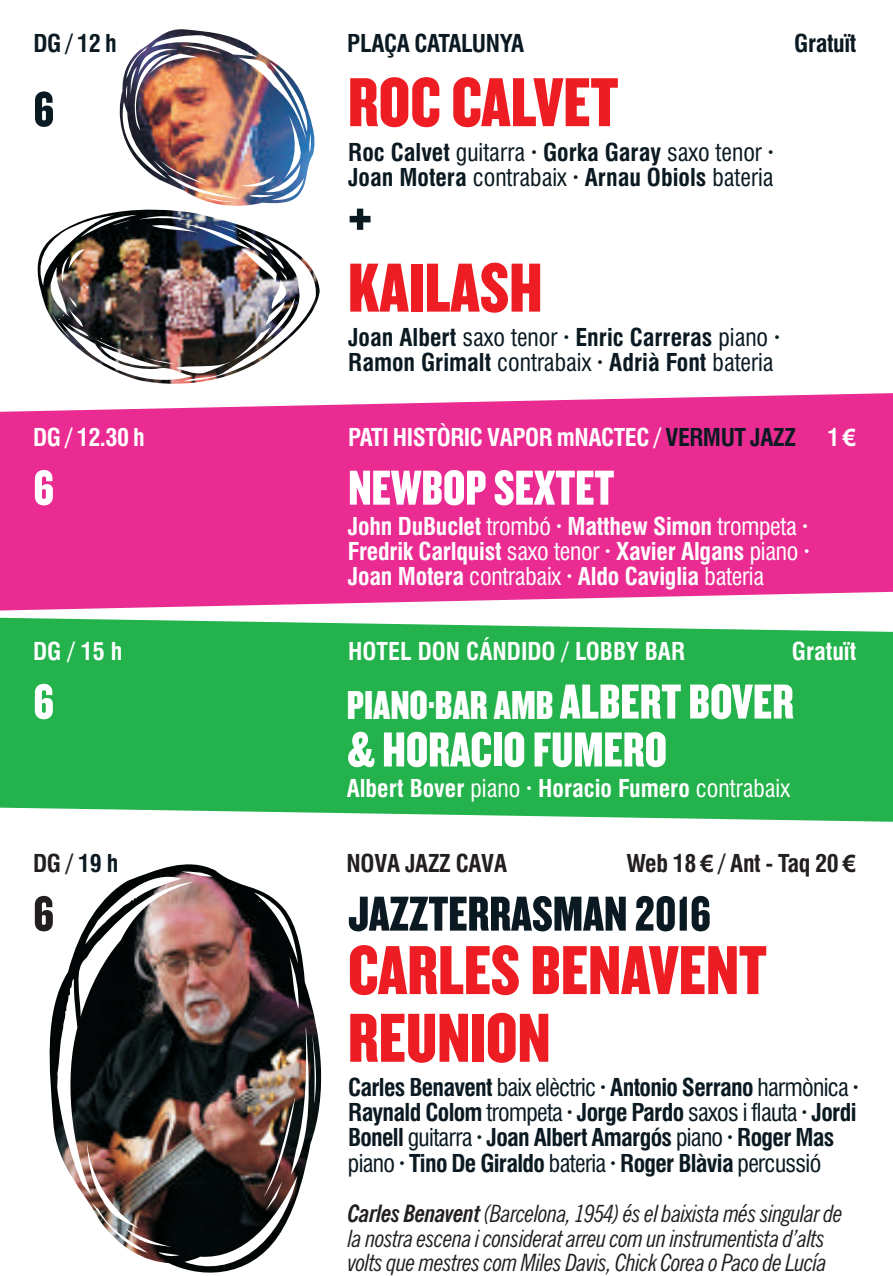
<style>
.page{position:relative;width:893px;height:1276px;background:#fff}
.page>*{position:absolute;margin:0;border:0;box-sizing:border-box;transform-origin:0 0}
.t1{font:72px/67.8px "Knockout";color:#ee1d23}
.t2{font:72px "Knockout";color:#0b1a22}
.t3{font:51px "Knockout";color:#fff}
.t4{font:51px "Knockout";color:#0b1a22}
.t5{font:51px "Knockout";color:#231f20}
.t6{font:42px "Knockout";color:#fff}
.t7{font:700 condensed 24px/24.9px "Swiss 721 BT";letter-spacing:-.01em;color:#fff;text-align:justify}
.t8{font:700 condensed 24px/24.9px "Swiss 721 BT";letter-spacing:-.025em;color:#0b1a22}
.t9{font:italic condensed 24px/24.9px "News Gothic BT";letter-spacing:-.025em;color:#231f20}
.t10{font:700 condensed 24px/24.9px "Swiss 721 BT";color:#0b1a22}
.t11{font:700 condensed 24px "Swiss 721 BT";letter-spacing:-.015em;color:#231f20}
.s1{font-weight:400}
.s2{color:#0b1a22}
.s3{font-family:"Arial";font-stretch:normal}
.s4{font-size:51px}
.s5{font-weight:700}
</style>
<div class="page">
<svg style="left:0;top:393px;width:893px;height:218px;fill:#ea2c92"></svg>
<svg style="left:0;top:617px;width:893px;height:205px;fill:#23b24b"></svg>
<img style="left:49px;top:864px;width:273px;height:409px">
<img style="left:119px;top:29px;width:196px;height:176px">
<img style="left:37px;top:205px;width:283px;height:179px">
<p class="t8" style="left:33px;top:34px;width:85px">DG / 12 h</p>
<p class="t8" style="left:347px;top:34px;width:178px">PLAÇA CATALUNYA</p>
<p class="t8" style="left:794px;top:34px;width:64px">Gratuït</p>
<h2 class="t4" style="left:33px;top:92px;width:22px">6</h2>
<p class="t10" style="left:348px;top:142px;width:427px">Roc Calvet <span class="s1">guitarra</span> · Gorka Garay <span class="s1">saxo tenor</span> ·<br>Joan Motera <span class="s1">contrabaix</span> · Arnau Obiols <span class="s1">bateria</span></p>
<h1 class="t2" style="left:348px;top:196px;width:26px">+</h1>
<h1 class="t1" style="left:348px;top:74px;width:272px">ROC CALVET</h1>
<h1 class="t1" style="left:348px;top:259px;width:196px">KAILASH</h1>
<p class="t10" style="left:348px;top:327px;width:434px">Joan Albert <span class="s1">saxo tenor</span> · Enric Carreras <span class="s1">piano</span> ·<br>Ramon Grimalt <span class="s1">contrabaix</span> · Adrià Font <span class="s1">bateria</span></p>
<p class="t7" style="left:348px;top:428px;width:449px">PATI HISTÒRIC VAPOR mNACTEC / <span class="s2">VERMUT JAZZ</span></p>
<p class="t7" style="left:33px;top:428px;width:113px">DG / 12.30 h</p>
<p class="t7" style="left:827px;top:428px;width:30px">1<span class="s3">€</span></p>
<h2 class="t3" style="left:33px;top:471px;width:22px">6</h2>
<h2 class="t3" style="left:348px;top:471px;width:268px">NEWBOP SEXTET</h2>
<p class="t7" style="left:348px;top:516px;width:463px">John DuBuclet <span class="s1">trombó</span> · Matthew Simon <span class="s1">trompeta</span> · Fredrik Carlquist <span class="s1">saxo tenor</span> · Xavier Algans <span class="s1">piano</span> · Joan Motera <span class="s1">contrabaix</span> · Aldo Caviglia <span class="s1">bateria</span></p>
<p class="t7" style="left:33px;top:641px;width:91px">DG / 15 h</p>
<p class="t7" style="left:348px;top:641px;width:338px">HOTEL DON CÁNDIDO / LOBBY BAR</p>
<p class="t7" style="left:792px;top:641px;width:66px">Gratuït</p>
<h2 class="t3" style="left:33px;top:684px;width:22px">6</h2>
<h3 class="t6" style="left:347px;top:690px;width:449px">PIANO·BAR AMB <span class="s4">ALBERT BOVER</span></h3>
<h2 class="t3" style="left:347px;top:732px;width:322px">&amp; HORACIO FUMERO</h2>
<p class="t7" style="left:347px;top:778px;width:445px">Albert Bover <span class="s1">piano</span> · Horacio Fumero <span class="s1">contrabaix</span></p>
<p class="t11" style="left:33px;top:854px;width:87px">DG / <span class="s2">19 h</span></p>
<h2 class="t5" style="left:33px;top:896px;width:22px">6</h2>
<p class="t11" style="left:347px;top:854px;width:162px">NOVA JAZZ CAVA</p>
<p class="t11" style="left:627px;top:854px;width:231px">Web 18 <span class="s3">€</span> / Ant - Taq 20 <span class="s3">€</span></p>
<h2 class="t4" style="left:348px;top:896px;width:364px">JAZZTERRASMAN 2016</h2>
<h1 class="t1" style="left:348px;top:941px;width:420px">CARLES BENAVENT<br>REUNION</h1>
<p class="t8" style="left:348px;top:1077px;width:512px">Carles Benavent <span class="s1">baix elèctric</span> · Antonio Serrano <span class="s1">harmònica</span> · Raynald Colom <span class="s1">trompeta</span> · Jorge Pardo <span class="s1">saxos i flauta</span> · Jordi Bonell <span class="s1">guitarra</span> · Joan Albert Amargós <span class="s1">piano</span> · Roger Mas <span class="s1">piano</span> · Tino De Giraldo <span class="s1">bateria</span> · Roger Blàvia <span class="s1">percussió</span></p>
<p class="t9" style="left:348px;top:1203px;width:496px"><span class="s5">Carles Benavent</span> (Barcelona, 1954) és el baixista més singular de la nostra escena i considerat arreu com un instrumentista d’alts volts que mestres com Miles Davis, Chick Corea o Paco de Lucía</p>
</div>
